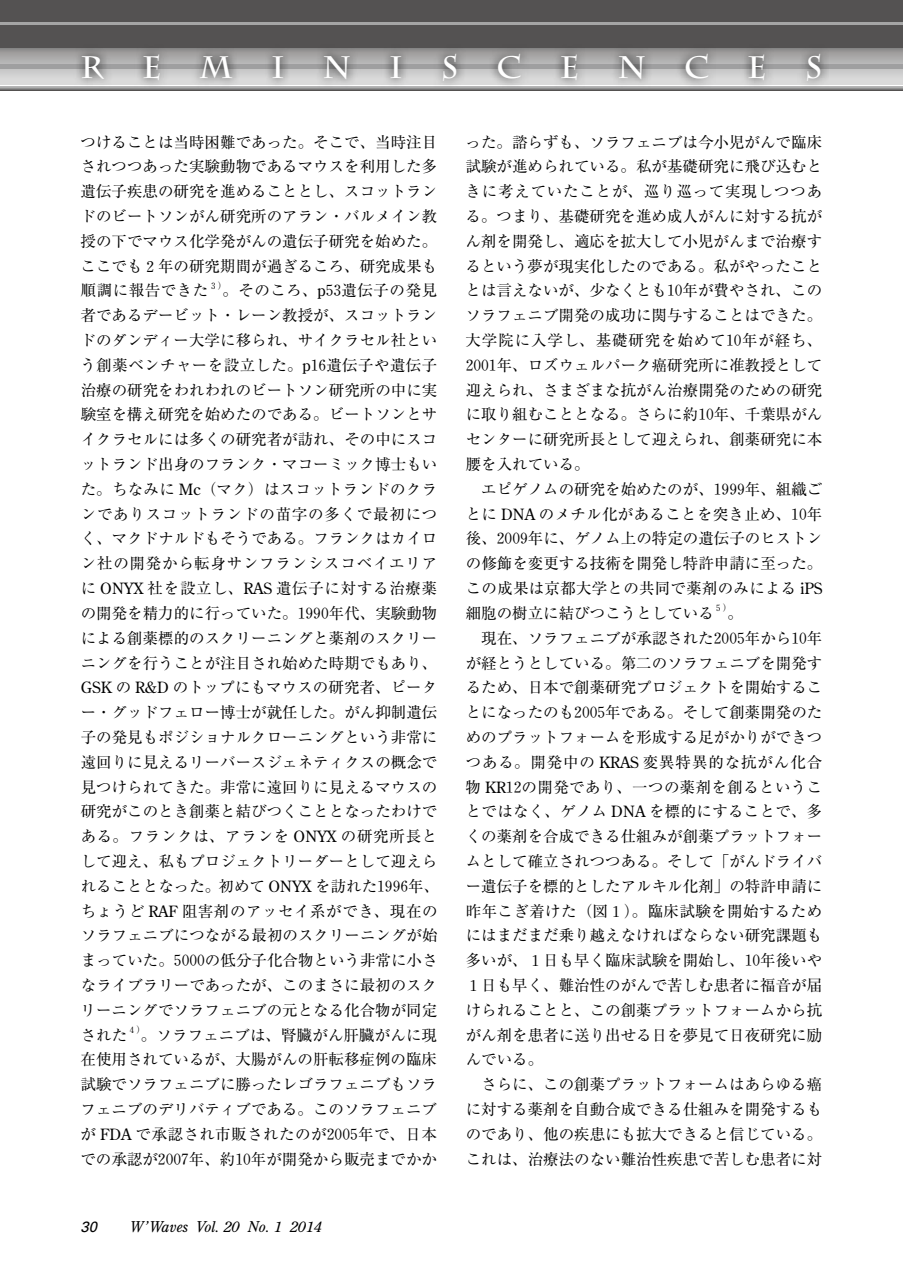
<style>
.page{position:relative;width:903px;height:1275px;background:#fff}
.page>*{position:absolute;margin:0;border:0;box-sizing:border-box;transform-origin:0 0}
.t1{font:700 30.97px "Charlemagne Std";letter-spacing:1.23em;color:#fff}
.t2{font:15.58px/24.8px "Ryumin";color:#000}
.t3{font:italic 14.88px "Century Old Style";color:#000}
.t4{font:italic 14.88px "Univers";color:#000}
.t5{font:9.1px "Ryumin";color:#000}
.s1{font-family:"Century Old Style"}
.s2{font-family:"Hankaku Num Rmr"}
</style>
<div class="page">
<svg style="left:0;top:47px;width:902px;height:37px;background:#b7b7b7"></svg>
<div style="left:0;top:0;width:902px;height:47px;background:#545252"></div>
<hr style="left:0;top:22px;width:902px;height:3px;background:#c9c9ca">
<svg style="left:0;top:86px;width:902px;height:5px;background:#828282"></svg>
<div style="left:0;top:64px;width:902px;height:5px;background:#9f9fa0"></div>
<svg style="left:71px;top:47px;width:758px;height:40px;background:#ababab"></svg>
<h1 class="t1" style="left:81px;top:49px;width:743px">REMINISCENCES</h1>
<p class="t2" style="left:81px;top:129px;width:358px;text-align:justify">つけることは当時困難であった。そこで、当時注目されつつあった実験動物であるマウスを利用した多遺伝子疾患の研究を進めることとし、スコットランドのビートソンがん研究所のアラン・バルメイン教授の下でマウス化学発がんの遺伝子研究を始めた。ここでも２年の研究期間が過ぎるころ、研究成果も順調に報告できた</p>
<p class="t5" style="left:209px;top:280px;width:20px">３）</p>
<p class="t2" style="left:81px;top:278px;width:360px;text-indent:142px">。そのころ、<span class="s1">p</span><span class="s2">53</span>遺伝子の発見者であるデービット・レーン教授が、スコットランドのダンディー大学に移られ、サイクラセル社という創薬ベンチャーを設立した。<span class="s1">p</span><span class="s2">16</span>遺伝子や遺伝子治療の研究をわれわれのビートソン研究所の中に実験室を構え研究を始めたのである。ビートソンとサイクラセルには多くの研究者が訪れ、その中にスコットランド出身のフランク・マコーミック博士もいた。ちなみに <span class="s1">Mc</span>（マク）はスコットランドのクランでありスコットランドの苗字の多くで最初につく、マクドナルドもそうである。フランクはカイロン社の開発から転身サンフランシスコベイエリアに <span class="s1">ONYX</span> 社を設立し、<span class="s1">RAS</span> 遺伝子に対する治療薬の開発を精力的に行っていた。<span class="s2">1990</span>年代、実験動物による創薬標的のスクリーニングと薬剤のスクリーニングを行うことが注目され始めた時期でもあり、<br><span class="s1">GSK</span> の <span class="s1">R&amp;D</span> のトップにもマウスの研究者、ピーター・グッドフェロー博士が就任した。がん抑制遺伝子の発見もポジショナルクローニングという非常に遠回りに見えるリーバースジェネティクスの概念で見つけられてきた。非常に遠回りに見えるマウスの研究がこのとき創薬と結びつくこととなったわけである。フランクは、アランを <span class="s1">ONYX</span> の研究所長として迎え、私もプロジェクトリーダーとして迎えられることとなった。初めて <span class="s1">ONYX</span> を訪れた<span class="s2">1996</span>年、ちょうど <span class="s1">RAF</span> 阻害剤のアッセイ系ができ、現在のソラフェニブにつながる最初のスクリーニングが始まっていた。<span class="s2">5000</span>の低分子化合物という非常に小さなライブラリーであったが、このまさに最初のスクリーニングでソラフェニブの元となる化合物が同定された</p>
<p class="t5" style="left:127px;top:1024px;width:20px">４）</p>
<p class="t2" style="left:80px;top:1022px;width:358px;text-align:justify;text-indent:61px">。ソラフェニブは、腎臓がん肝臓がんに現在使用されているが、大腸がんの肝転移症例の臨床試験でソラフェニブに勝ったレゴラフェニブもソラフェニブのデリバティブである。このソラフェニブが <span class="s1">FDA</span> で承認され市販されたのが<span class="s2">2005</span>年で、日本での承認が<span class="s2">2007</span>年、約<span class="s2">10</span>年が開発から販売までかか</p>
<p class="t4" style="left:81px;top:1218px;width:18px">30</p>
<p class="t3" style="left:130px;top:1218px;width:193px">W’Waves Vol. 20 No. 1 2014</p>
<p class="t2" style="left:465px;top:129px;width:358px">った。諮らずも、ソラフェニブは今小児がんで臨床試験が進められている。私が基礎研究に飛び込むときに考えていたことが、巡り巡って実現しつつある。つまり、基礎研究を進め成人がんに対する抗がん剤を開発し、適応を拡大して小児がんまで治療するという夢が現実化したのである。私がやったこととは言えないが、少なくとも<span class="s2">10</span>年が費やされ、このソラフェニブ開発の成功に関与することはできた。大学院に入学し、基礎研究を始めて<span class="s2">10</span>年が経ち、<br><span class="s2">2001</span>年、ロズウェルパーク癌研究所に准教授として迎えられ、さまざまな抗がん治療開発のための研究に取り組むこととなる。さらに約<span class="s2">10</span>年、千葉県がんセンターに研究所長として迎えられ、創薬研究に本腰を入れている。<br>　エピゲノムの研究を始めたのが、<span class="s2">1999</span>年、組織ごとに <span class="s1">DNA</span> のメチル化があることを突き止め、<span class="s2">10</span>年後、<span class="s2">2009</span>年に、ゲノム上の特定の遺伝子のヒストンの修飾を変更する技術を開発し特許申請に至った。この成果は京都大学との共同で薬剤のみによる <span class="s1">iPS</span>細胞の樹立に結びつこうとしている</p>
<p class="t5" style="left:714px;top:602px;width:20px">５）</p>
<p class="t2" style="left:466px;top:600px;width:358px;text-indent:262px">。<br>　現在、ソラフェニブが承認された<span class="s2">2005</span>年から<span class="s2">10</span>年が経とうとしている。第二のソラフェニブを開発するため、日本で創薬研究プロジェクトを開始することになったのも<span class="s2">2005</span>年である。そして創薬開発のためのプラットフォームを形成する足がかりができつつある。開発中の <span class="s1">KRAS</span> 変異特異的な抗がん化合物 <span class="s1">KR</span><span class="s2">12</span>の開発であり、一つの薬剤を創るということではなく、ゲノム <span class="s1">DNA</span> を標的にすることで、多くの薬剤を合成できる仕組みが創薬プラットフォームとして確立されつつある。そして「がんドライバー遺伝子を標的としたアルキル化剤」の特許申請に昨年こぎ着けた（図１）。臨床試験を開始するためにはまだまだ乗り越えなければならない研究課題も多いが、１日も早く臨床試験を開始し、<span class="s2">10</span>年後いや<br>１日も早く、難治性のがんで苦しむ患者に福音が届けられることと、この創薬プラットフォームから抗がん剤を患者に送り出せる日を夢見て日夜研究に励んでいる。<br>　さらに、この創薬プラットフォームはあらゆる癌に対する薬剤を自動合成できる仕組みを開発するものであり、他の疾患にも拡大できると信じている。これは、治療法のない難治性疾患で苦しむ患者に対</p>
</div>
